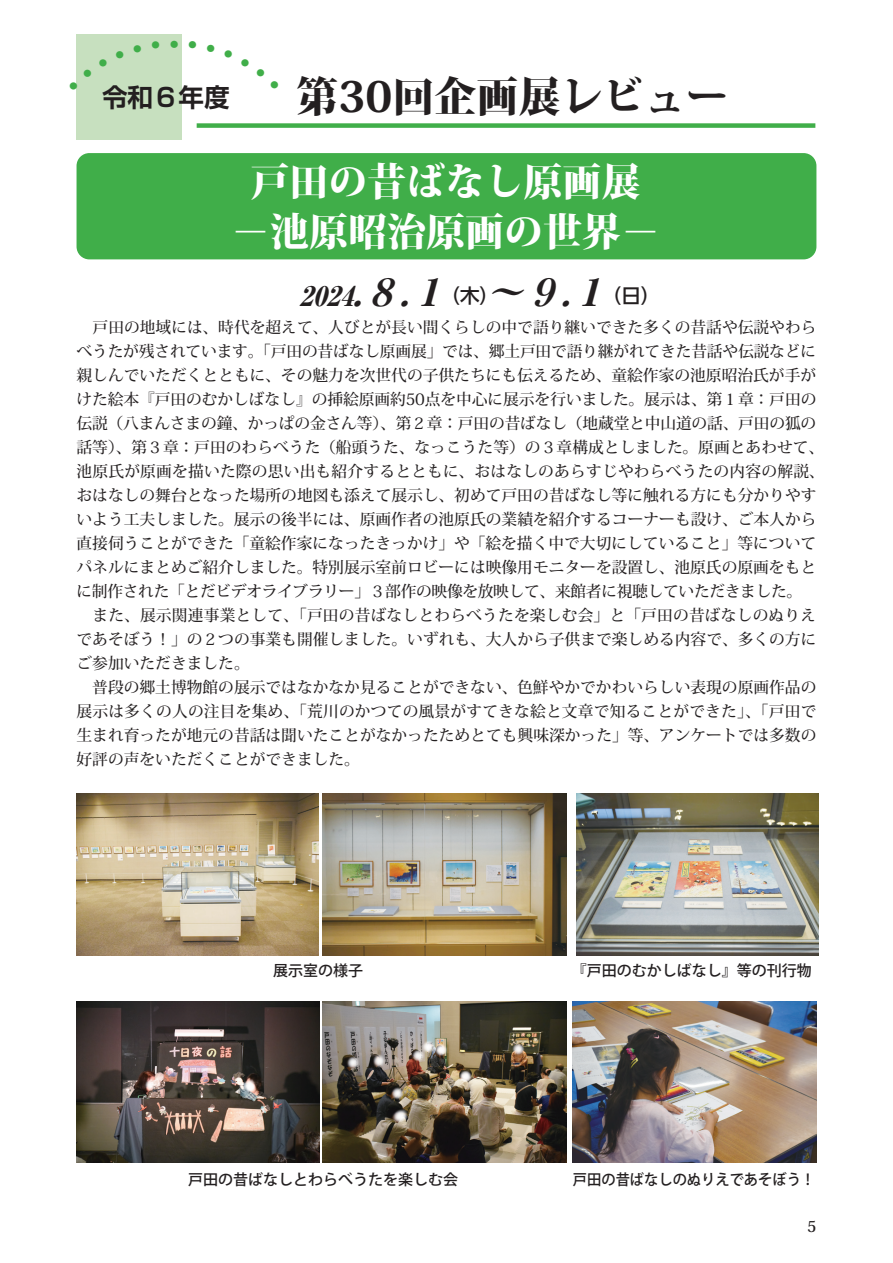
<style>
.page{position:relative;width:893px;height:1263px;background:#fff}
.page>*{position:absolute;margin:0;border:0;box-sizing:border-box;transform-origin:0 0}
.t1{font:800 42px "Koz Min Pro";color:#231f20}
.t2{font:800 39px/49.5px "Koz Min Pro";color:#fff;text-align:center}
.t3{font:italic 800 37.5px "Ryumin Pro";color:#231f20}
.t4{font:700 25.5px "Shin Go Pro De";color:#231f20}
.t5{font:500 15.75px/24px "Koz Min Pro";color:#231f20}
.t6{font:500 15px "Koz Go Pro";color:#231f20}
.t7{font:500 15px "Koz Go Pro";color:#231f20;scale:.95 1}
.t8{font:700 15px "Koz Min Pro";color:#231f20}
.s1{font-size:27px}
.s2{font-family:"UD Shin Go Pro";font-weight:500;font-style:normal;font-size:19.5px}
.s3{font-style:normal}
</style>
<div class="page">
<div style="left:77px;top:34px;width:105px;height:106px;background:#c7e0bf"></div>
<div style="left:197px;top:123px;width:618px;height:5px;background:#40ae49"></div>
<div style="left:77px;top:153px;width:739px;height:106px;background:#40ae49;border-radius:13px"></div>
<img style="left:77px;top:1001px;width:243px;height:162px">
<img style="left:323px;top:1001px;width:243px;height:162px">
<img style="left:572px;top:1001px;width:244px;height:162px">
<img style="left:323px;top:793px;width:243px;height:162px">
<img style="left:77px;top:793px;width:242px;height:162px">
<img style="left:576px;top:793px;width:243px;height:162px">
<svg style="left:76px;top:58px;width:1px;height:33px"></svg>
<h3 class="t4" style="left:102px;top:77px;width:129px">令和６年度</h3>
<h1 class="t1" style="left:297px;top:66px;width:433px">第30回企画展レビュー</h1>
<h2 class="t2" style="left:231px;top:155px;width:430px">戸田の昔ばなし原画展－池原昭治原画の世界－</h2>
<h3 class="t3" style="left:299px;top:262px;width:363px"><span class="s1">2024</span>.８.１<span class="s2">（木）</span><span class="s3">～</span>９.１<span class="s2">（日）</span></h3>
<p class="t5" style="left:77px;top:315px;width:749px">　戸田の地域には、時代を超えて、人びとが長い間くらしの中で語り継いできた多くの昔話や伝説やわらべうたが残されています。「戸田の昔ばなし原画展」では、郷土戸田で語り継がれてきた昔話や伝説などに親しんでいただくとともに、その魅力を次世代の子供たちにも伝えるため、童絵作家の池原昭治氏が手がけた絵本『戸田のむかしばなし』の挿絵原画約50点を中心に展示を行いました。展示は、第１章：戸田の伝説（八まんさまの鐘、かっぱの金さん等）、第２章：戸田の昔ばなし（地蔵堂と中山道の話、戸田の狐の話等）、第３章：戸田のわらべうた（船頭うた、なっこうた等）の３章構成としました。原画とあわせて、池原氏が原画を描いた際の思い出も紹介するとともに、おはなしのあらすじやわらべうたの内容の解説、おはなしの舞台となった場所の地図も添えて展示し、初めて戸田の昔ばなし等に触れる方にも分かりやすいよう工夫しました。展示の後半には、原画作者の池原氏の業績を紹介するコーナーも設け、ご本人から直接伺うことができた「童絵作家になったきっかけ」や「絵を描く中で大切にしていること」等についてパネルにまとめご紹介しました。特別展示室前ロビーには映像用モニターを設置し、池原氏の原画をもとに制作された「とだビデオライブラリー」３部作の映像を放映して、来館者に視聴していただきました。<br>　また、展示関連事業として、「戸田の昔ばなしとわらべうたを楽しむ会」と「戸田の昔ばなしのぬりえであそぼう！」の２つの事業も開催しました。いずれも、大人から子供まで楽しめる内容で、多くの方にご参加いただきました。<br>　普段の郷土博物館の展示ではなかなか見ることができない、色鮮やかでかわいらしい表現の原画作品の展示は多くの人の注目を集め、「荒川のかつての風景がすてきな絵と文章で知ることができた」、「戸田で生まれ育ったが地元の昔話は聞いたことがなかったためとても興味深かった」等、アンケートでは多数の好評の声をいただくことができました。</p>
<p class="t6" style="left:273px;top:961px;width:91px">展示室の様子</p>
<p class="t6" style="left:572px;top:961px;width:241px">『戸田のむかしばなし』等の刊行物</p>
<p class="t6" style="left:188px;top:1169px;width:271px">戸田の昔ばなしとわらべうたを楽しむ会</p>
<p class="t7" style="left:573px;top:1169px;width:256px">戸田の昔ばなしのぬりえであそぼう！</p>
<p class="t8" style="left:807px;top:1215px;width:11px">5</p>
</div>
